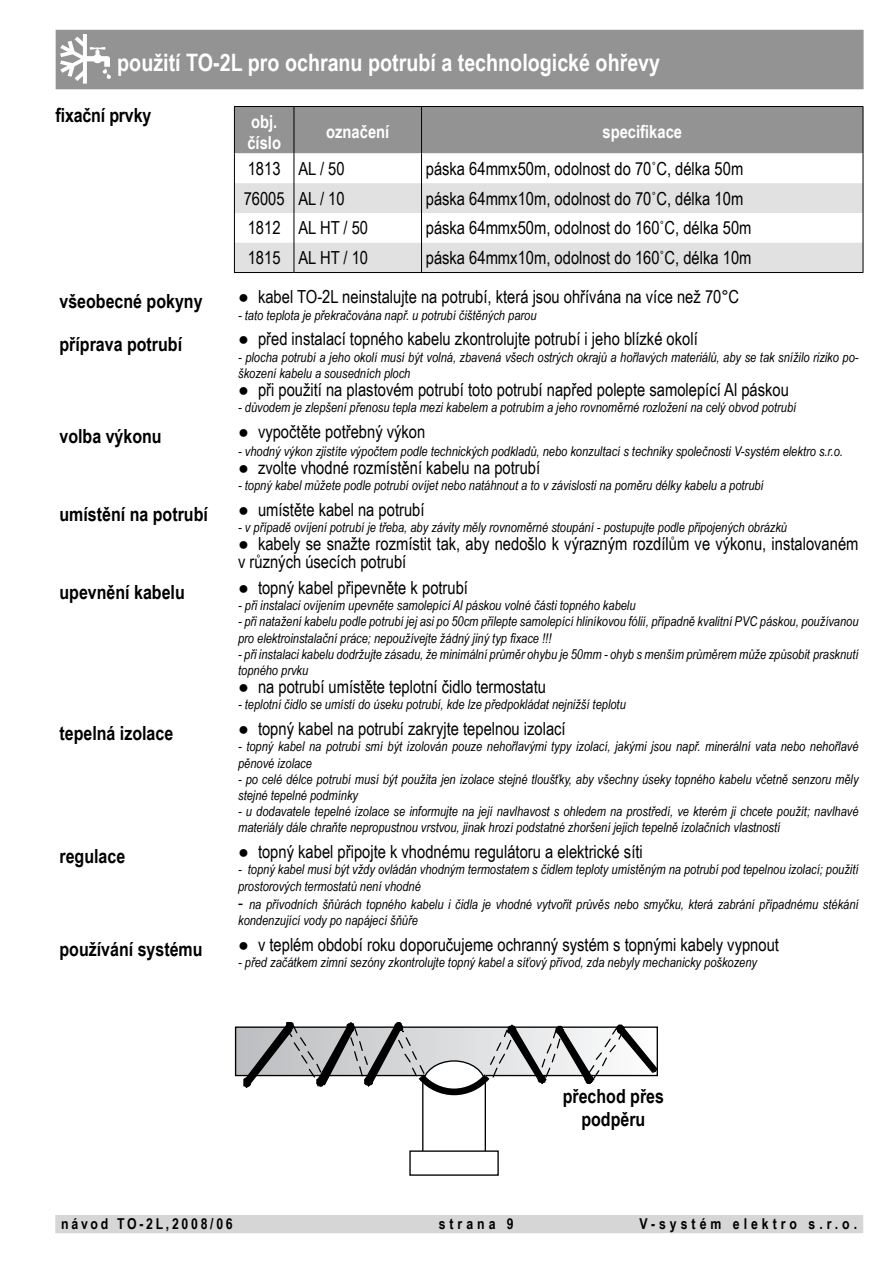
<style>
.page{position:relative;width:893px;height:1263px;background:#fff}
.page>*{position:absolute;margin:0;border:0;box-sizing:border-box;transform-origin:0 0}
.t1{font:700 24px "Arial Narrow";color:#fff}
.t2{font:700 19.5px/23.4px "Arial Narrow";color:#000;text-align:center}
.t3{font:18px/18px "Arial Narrow";color:#000}
.t4{font:700 18px/21.6px "Arial Narrow";color:#fff}
.t5{font:700 15px "Arial Narrow";letter-spacing:.265em;color:#000}
.t6{font:700 15px "Arial Narrow";letter-spacing:.18em;color:#000}
.t7{font:italic 13.5px/16.2px "Arial Narrow";color:#000}
.s1{font-style:normal;font-size:18px}
</style>
<div class="page">
<div style="left:55px;top:1215px;width:808px;height:18px;background:#d6d6d6"></div>
<div style="left:56px;top:30px;width:808px;height:59px;background:#939393"></div>
<svg style="left:60px;top:34px;width:51px;height:50px"></svg>
<svg style="left:235px;top:153px;width:628px;height:30px"></svg>
<svg style="left:235px;top:183px;width:628px;height:89px;fill:#e1e1e1"></svg>
<hr style="left:234px;top:153px;width:1px;height:30px;background:#000">
<hr style="left:863px;top:153px;width:1px;height:30px;background:#000">
<hr style="left:234px;top:183px;width:1px;height:30px;background:#000">
<hr style="left:863px;top:183px;width:1px;height:30px;background:#000">
<hr style="left:234px;top:213px;width:1px;height:30px;background:#000">
<hr style="left:863px;top:213px;width:1px;height:30px;background:#000">
<svg style="left:234px;top:243px;width:1px;height:29px"></svg>
<svg style="left:863px;top:243px;width:1px;height:29px"></svg>
<hr style="left:234px;top:272px;width:60px;height:1px;background:#000">
<hr style="left:294px;top:272px;width:127px;height:1px;background:#000">
<hr style="left:422px;top:272px;width:441px;height:1px;background:#000">
<div style="left:234px;top:106px;width:630px;height:47px;background:#939393"></div>
<hr style="left:294px;top:153px;width:1px;height:30px;background:#000">
<hr style="left:421px;top:153px;width:1px;height:30px;background:#000">
<hr style="left:294px;top:183px;width:1px;height:30px;background:#000">
<hr style="left:421px;top:183px;width:1px;height:30px;background:#000">
<hr style="left:294px;top:213px;width:1px;height:30px;background:#000">
<hr style="left:421px;top:213px;width:1px;height:30px;background:#000">
<hr style="left:294px;top:243px;width:1px;height:30px;background:#000">
<hr style="left:421px;top:243px;width:1px;height:30px;background:#000">
<div style="left:409px;top:1150px;width:90px;height:26px;border:1px solid #000"></div>
<svg style="left:243px;top:1022px;width:415px;height:134px"></svg>
<h1 class="t1" style="left:117px;top:44px;width:544px">použití TO-2L pro ochranu potrubí a technologické ohřevy</h1>
<h2 class="t2" style="left:56px;top:102px;width:97px">fixační prvky</h2>
<h3 class="t4" style="left:247px;top:110px;width:35px">obj. číslo</h3>
<h3 class="t4" style="left:326px;top:120px;width:65px">označení</h3>
<h3 class="t4" style="left:602px;top:120px;width:81px">specifikace</h3>
<h3 class="t3" style="left:248px;top:159px;width:98px">1813 AL / 50</h3>
<h3 class="t3" style="left:426px;top:159px;width:319px">páska 64mmx50m, odolnost do 70˚C, délka 50m</h3>
<h3 class="t3" style="left:244px;top:189px;width:102px">76005 AL / 10</h3>
<h3 class="t3" style="left:426px;top:189px;width:319px">páska 64mmx10m, odolnost do 70˚C, délka 10m</h3>
<h3 class="t3" style="left:248px;top:218px;width:122px">1812 AL HT / 50</h3>
<h3 class="t3" style="left:426px;top:218px;width:327px">páska 64mmx50m, odolnost do 160˚C, délka 50m</h3>
<h3 class="t3" style="left:248px;top:248px;width:122px">1815 AL HT / 10</h3>
<h3 class="t3" style="left:426px;top:248px;width:327px">páska 64mmx10m, odolnost do 160˚C, délka 10m</h3>
<h2 class="t2" style="left:60px;top:289px;width:145px">všeobecné pokyny</h2>
<h3 class="t3" style="left:238px;top:287px;width:503px">● kabel TO-2L neinstalujte na potrubí, která jsou ohřívána na více než 70°C</h3>
<p class="t7" style="left:238px;top:306px;width:300px">- tato teplota je překračována např. u potrubí čištěných parou</p>
<h2 class="t2" style="left:60px;top:331px;width:124px">příprava potrubí</h2>
<h3 class="t3" style="left:238px;top:329px;width:461px">● před instalací topného kabelu zkontrolujte potrubí i jeho blízké okolí</h3>
<p class="t7" style="left:238px;top:348px;width:622px">- plocha potrubí a jeho okolí musí být volná, zbavená všech ostrých okrajů a hořlavých materiálů, aby se tak snížilo riziko po&shy;škození kabelu a sousedních ploch</p>
<h3 class="t3" style="left:238px;top:380px;width:552px">● při použití na plastovém potrubí toto potrubí napřed polepte samolepící Al páskou</h3>
<p class="t7" style="left:238px;top:399px;width:560px">- důvodem je zlepšení přenosu tepla mezi kabelem a potrubím a jeho rovnoměrné rozložení na celý obvod potrubí</p>
<h2 class="t2" style="left:60px;top:423px;width:104px">volba výkonu</h2>
<h3 class="t3" style="left:238px;top:422px;width:189px">● vypočtěte potřebný výkon</h3>
<p class="t7" style="left:238px;top:443px;width:606px">- vhodný výkon zjistíte výpočtem podle technických podkladů, nebo konzultací s techniky společnosti V-systém elektro s.r.o.</p>
<h3 class="t3" style="left:238px;top:458px;width:304px">● zvolte vhodné rozmístění kabelu na potrubí</h3>
<p class="t7" style="left:238px;top:477px;width:527px">- topný kabel můžete podle potrubí ovíjet nebo natáhnout a to v závislosti na poměru délky kabelu a potrubí</p>
<h2 class="t2" style="left:60px;top:502px;width:150px">umístění na potrubí</h2>
<h3 class="t3" style="left:238px;top:500px;width:188px">● umístěte kabel na potrubí</h3>
<p class="t7" style="left:238px;top:519px;width:550px">- v případě ovíjení potrubí je třeba, aby závity měly rovnoměrné stoupání - postupujte podle připojených obrázků</p>
<h3 class="t3" style="left:238px;top:534px;width:622px">● kabely se snažte rozmístit tak, aby nedošlo k výrazným rozdílům ve výkonu, instalovaném v různých úsecích potrubí</h3>
<h2 class="t2" style="left:60px;top:580px;width:127px">upevnění kabelu</h2>
<h3 class="t3" style="left:238px;top:578px;width:231px">● topný kabel připevněte k potrubí</h3>
<p class="t7" style="left:238px;top:597px;width:399px">- při instalaci ovíjením upevněte samolepící Al páskou volné části topného kabelu</p>
<p class="t7" style="left:238px;top:613px;width:622px">- při natažení kabelu podle potrubí jej asi po 50cm přilepte samolepící hliníkovou fólií, případně kvalitní PVC páskou, používanou pro elektroinstalační práce; nepoužívejte žádný jiný typ fixace !!!</p>
<p class="t7" style="left:238px;top:646px;width:622px">- při instalaci kabelu dodržujte zásadu, že minimální průměr ohybu je 50mm - ohyb s menším průměrem může způsobit prasknutí topného prvku</p>
<h3 class="t3" style="left:238px;top:677px;width:309px">● na potrubí umístěte teplotní čidlo termostatu</h3>
<p class="t7" style="left:238px;top:696px;width:389px">- teplotní čidlo se umístí do úseku potrubí, kde lze předpokládat nejnižší teplotu</p>
<h2 class="t2" style="left:60px;top:721px;width:115px">tepelná izolace</h2>
<h3 class="t3" style="left:238px;top:719px;width:329px">● topný kabel na potrubí zakryjte tepelnou izolací</h3>
<p class="t7" style="left:238px;top:738px;width:622px">- topný kabel na potrubí smí být izolován pouze nehořlavými typy izolací, jakými jsou např. minerální vata nebo nehořlavé pěnové izolace</p>
<p class="t7" style="left:238px;top:771px;width:622px">- po celé délce potrubí musí být použita jen izolace stejné tloušťky, aby všechny úseky topného kabelu včetně senzoru měly stejné tepelné podmínky</p>
<p class="t7" style="left:238px;top:803px;width:622px">- u dodavatele tepelné izolace se informujte na její navlhavost s ohledem na prostředí, ve kterém ji chcete použít; navlhavé materiály dále chraňte nepropustnou vrstvou, jinak hrozí podstatné zhoršení jejich tepelně izolačních vlastností</p>
<h2 class="t2" style="left:60px;top:844px;width:67px">regulace</h2>
<h3 class="t3" style="left:238px;top:842px;width:406px">● topný kabel připojte k vhodnému regulátoru a elektrické síti</h3>
<p class="t7" style="left:238px;top:861px;width:622px">- topný kabel musí být vždy ovládán vhodným termostatem s čidlem teploty umístěným na potrubí pod tepelnou izolací; použití prostorových termostatů není vhodné</p>
<p class="t7" style="left:238px;top:895px;width:622px"><span class="s1">-</span> na přívodních šňůrách topného kabelu i čidla je vhodné vytvořit průvěs nebo smyčku, která zabrání případnému stékání kondenzující vody po napájecí šňůře</p>
<h2 class="t2" style="left:60px;top:936px;width:145px">používání systému</h2>
<h3 class="t3" style="left:238px;top:935px;width:542px">● v teplém období roku doporučujeme ochranný systém s topnými kabely vypnout</h3>
<p class="t7" style="left:238px;top:954px;width:520px">- před začátkem zimní sezóny zkontrolujte topný kabel a síťový přívod, zda nebyly mechanicky poškozeny</p>
<h2 class="t2" style="left:563px;top:1083px;width:103px">přechod přes podpěru</h2>
<p class="t6" style="left:61px;top:1212px;width:173px">návod TO-2L,2008/06</p>
<p class="t5" style="left:439px;top:1212px;width:77px">strana 9</p>
<p class="t5" style="left:639px;top:1212px;width:219px">V-systém elektro s.r.o.</p>
</div>
